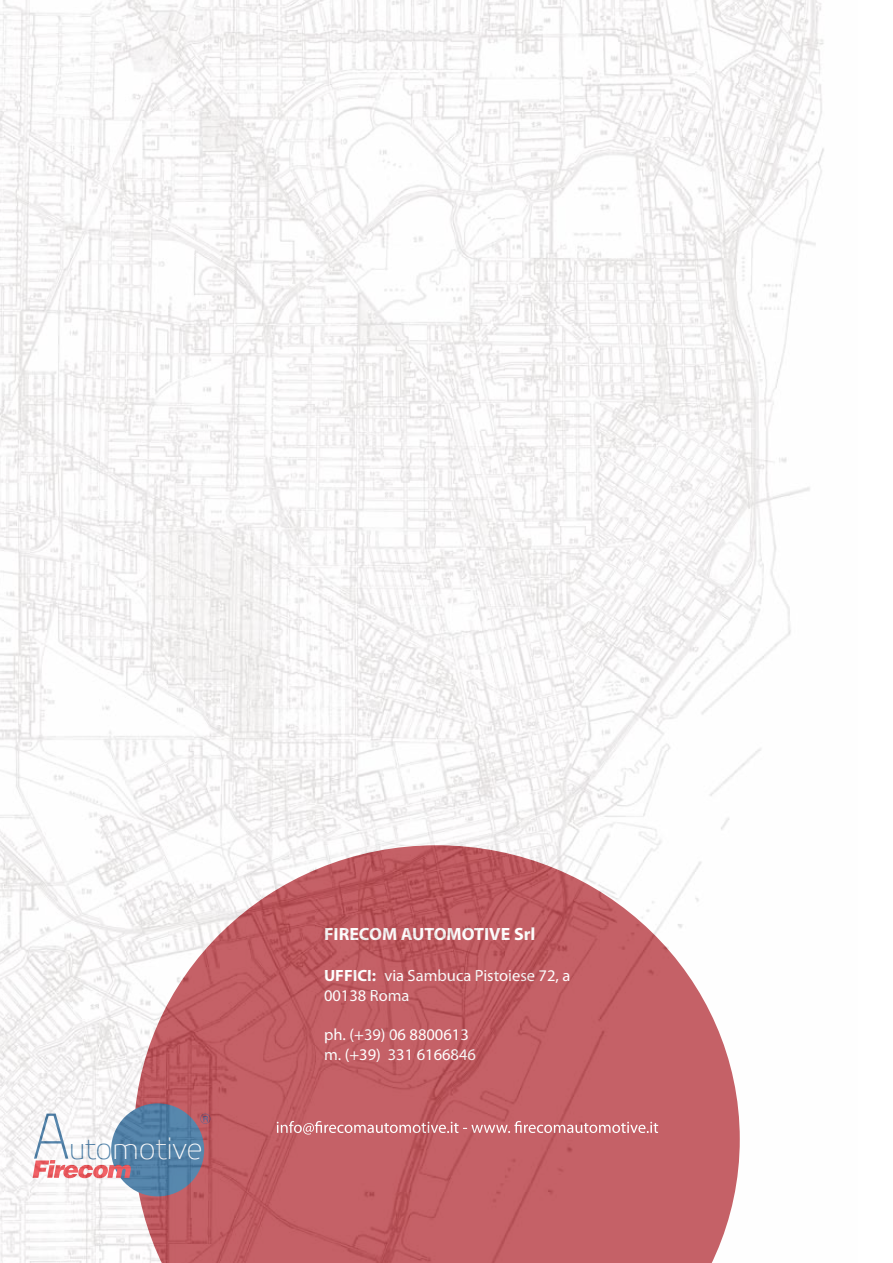
<style>
.page{position:relative;width:893px;height:1263px;background:#fff}
.page>*{position:absolute;margin:0;border:0;box-sizing:border-box;transform-origin:0 0}
.t1{font:300 30px "Precious Sans";color:#fff}
.t2{font:700 17.85px "Myriad Pro";color:#fff}
.t3{font:16.35px/19.5px "Myriad Pro";color:#fff}
.s1{font-size:63px;color:#11568c}
.s2{color:#11568c}
.s3{font-weight:700}
</style>
<div class="page">
<img style="left:0;top:0;width:824px;height:1263px">
<h1 class="t1" style="left:31px;top:1129px;width:173px"><span class="s1">A</span><span class="s2">uto</span>motive</h1>
<p class="t2" style="left:324px;top:923px;width:213px">FIRECOM AUTOMOTIVE Srl</p>
<p class="t3" style="left:324px;top:966px;width:248px"><span class="s3">UFFICI:</span> via Sambuca Pistoiese 72, a<br>00138 Roma</p>
<p class="t3" style="left:324px;top:1024px;width:153px">ph. (+39) 06 8800613 m. (+39) 331 6166846</p>
</div>
